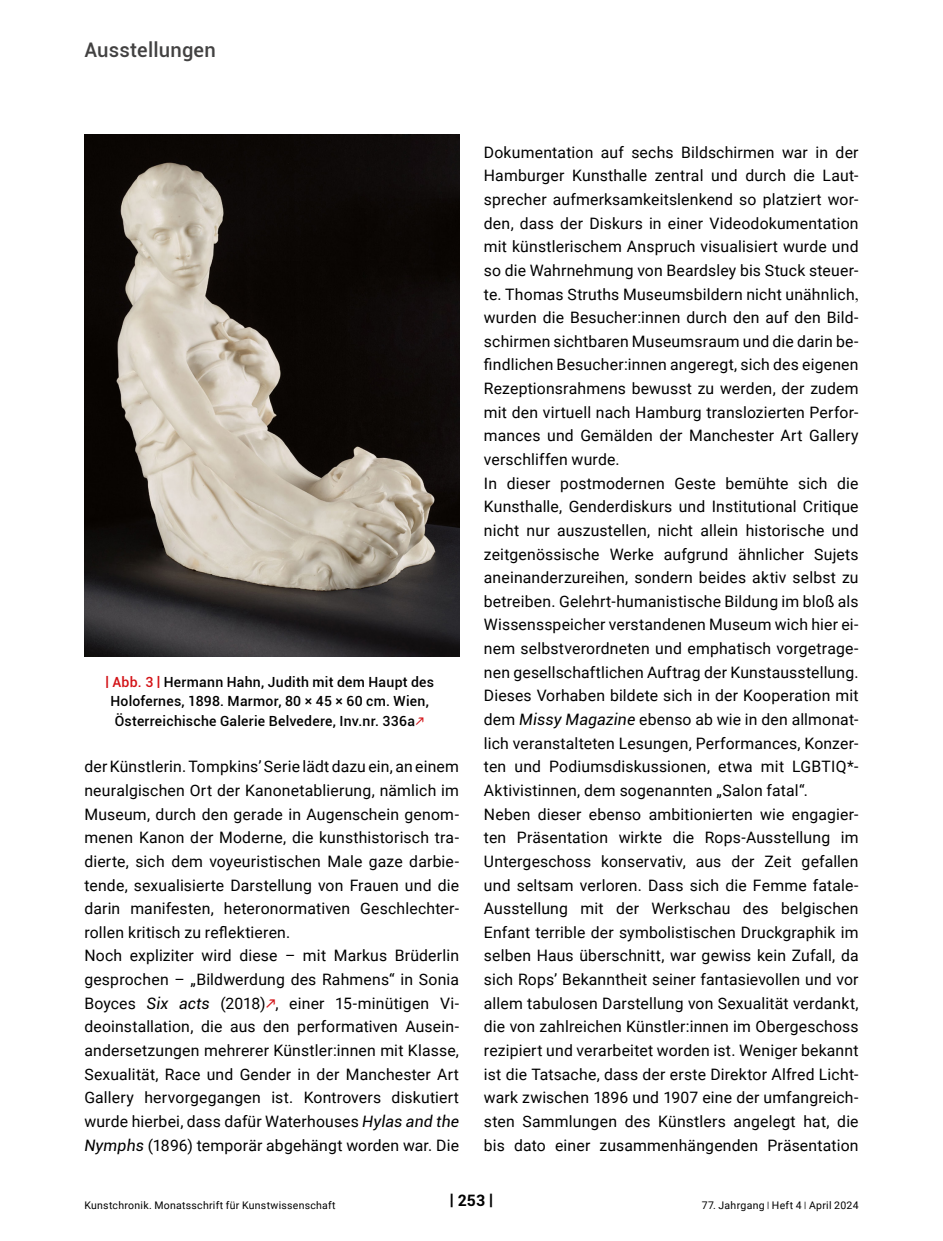
<style>
.page{position:relative;width:943px;height:1241px;background:#fff}
.page>*{position:absolute;margin:0;border:0;box-sizing:border-box;transform-origin:0 0}
.Kapitel_11_5pt{font:500 20.12px "Roboto";letter-spacing:.01em;color:#424141}
.Fließtext{font:15.75px/23.6px "Roboto";letter-spacing:.01em;color:#000;text-align:justify}
.t1{font:700 15.75px "Roboto";color:#000}
.t2{font:500 14px "Roboto";letter-spacing:.02em;color:#000}
.t3{font:10.5px "Roboto";letter-spacing:.025em;color:#000}
.s1{font-weight:700;color:#d31216}
.s2{color:#d31216}
.s3{font-style:italic}
.s4{font-family:"Times New Roman"}
.s5{font-size:8.75px}
</style>
<div class="page">
<img style="left:84px;top:134px;width:375px;height:522px">
<p class="Kapitel_11_5pt" style="left:84px;top:36px;width:133px">Ausstellungen</p>
<p class="t2" style="left:105px;top:672px;width:330px"><span class="s1">|</span> <span class="s2">Abb. 3</span> <span class="s1">|</span> Hermann Hahn, Judith mit dem Haupt des</p>
<p class="t2" style="left:110px;top:691px;width:320px">Holofernes, 1898. Marmor, 80 × 45 × 60 cm. Wien,</p>
<p class="t2" style="left:115px;top:710px;width:302px">Österreichische Galerie Belvedere, Inv.nr. 336a</p>
<p class="Fließtext" style="left:84px;top:754px;width:376px">der Künstlerin. Tompkins’ Serie lädt dazu ein, an einem neuralgischen Ort der Kanonetablierung, nämlich im Museum, durch den gerade in Augenschein genom&shy;menen Kanon der Moderne, die kunsthistorisch tra&shy;dierte, sich dem voyeuristischen Male gaze darbie&shy;tende, sexualisierte Darstellung von Frauen und die darin manifesten, heteronormativen Geschlechter&shy;rollen kritisch zu reflektieren.</p>
<p class="Fließtext" style="left:84px;top:943px;width:376px">Noch expliziter wird diese – mit Markus Brüderlin gesprochen – „Bildwerdung des Rahmens“ in Sonia Boyces <span class="s3">Six acts</span> (2018) , einer 15-minütigen Vi&shy;deoinstallation, die aus den performativen Ausein&shy;andersetzungen mehrerer Künstler:innen mit Klasse, Sexualität, Race und Gender in der Manchester Art Gallery hervorgegangen ist. Kontrovers diskutiert wurde hierbei, dass dafür Waterhouses <span class="s3">Hylas and the Nymphs</span> (1896) temporär abgehängt worden war. Die</p>
<p class="Fließtext" style="left:484px;top:140px;width:376px">Dokumentation auf sechs Bildschirmen war in der Hamburger Kunsthalle zentral und durch die Laut&shy;sprecher aufmerksamkeitslenkend so platziert wor&shy;den, dass der Diskurs in einer Videodokumentation mit künstlerischem Anspruch visualisiert wurde und so die Wahrnehmung von Beardsley bis Stuck steuer&shy;te. Thomas Struths Museumsbildern nicht unähnlich<span class="s4">, </span>wurden die Besucher:innen durch den auf den Bild&shy;schirmen sichtbaren Museumsraum und die darin be&shy;findlichen Besucher:innen angeregt, sich des eigenen Rezeptionsrahmens bewusst zu werden, der zudem mit den virtuell nach Hamburg translozierten Perfor&shy;mances und Gemälden der Manchester Art Gallery verschliffen wurde.</p>
<p class="Fließtext" style="left:484px;top:470px;width:376px">In dieser postmodernen Geste bemühte sich die Kunsthalle, Genderdiskurs und Institutional Critique nicht nur auszustellen, nicht allein historische und zeitgenössische Werke aufgrund ähnlicher Sujets aneinanderzureihen, sondern beides aktiv selbst zu betreiben. Gelehrt-humanistische Bildung im bloß als Wissensspeicher verstandenen Museum wich hier ei&shy;nem selbstverordneten und emphatisch vorgetrage&shy;nen gesellschaftlichen Auftrag der Kunstausstellung.<br>Dieses Vorhaben bildete sich in der Kooperation mit dem <span class="s3">Missy Magazine</span> ebenso ab wie in den allmonat&shy;lich veranstalteten Lesungen, Performances, Konzer&shy;ten und Podiumsdiskussionen, etwa mit LGBTIQ*- Aktivistinnen, dem sogenannten „Salon fatal“.</p>
<p class="Fließtext" style="left:484px;top:801px;width:376px">Neben dieser ebenso ambitionierten wie engagier&shy;ten Präsentation wirkte die Rops-Ausstellung im Untergeschoss konservativ, aus der Zeit gefallen und seltsam verloren. Dass sich die Femme fatale-Ausstellung mit der Werkschau des belgischen Enfant terrible der symbolistischen Druckgraphik im selben Haus überschnitt, war gewiss kein Zufall, da sich Rops’ Bekanntheit seiner fantasievollen und vor allem tabulosen Darstellung von Sexualität verdankt, die von zahlreichen Künstler:innen im Obergeschoss rezipiert und verarbeitet worden ist. Weniger bekannt ist die Tatsache, dass der erste Direktor Alfred Licht&shy;wark zwischen 1896 und 1907 eine der umfangreich&shy;sten Sammlungen des Künstlers angelegt hat, die bis dato einer zusammenhängenden Präsentation</p>
<p class="t1" style="left:450px;top:1189px;width:45px">| 253 |</p>
<p class="t3" style="left:84px;top:1197px;width:253px">Kunstchronik. Monatsschrift für Kunstwissenschaft</p>
<p class="t3" style="left:701px;top:1197px;width:158px">77. Jahrgang <span class="s5">|</span> Heft 4 <span class="s5">|</span> April 2024</p>
</div>
